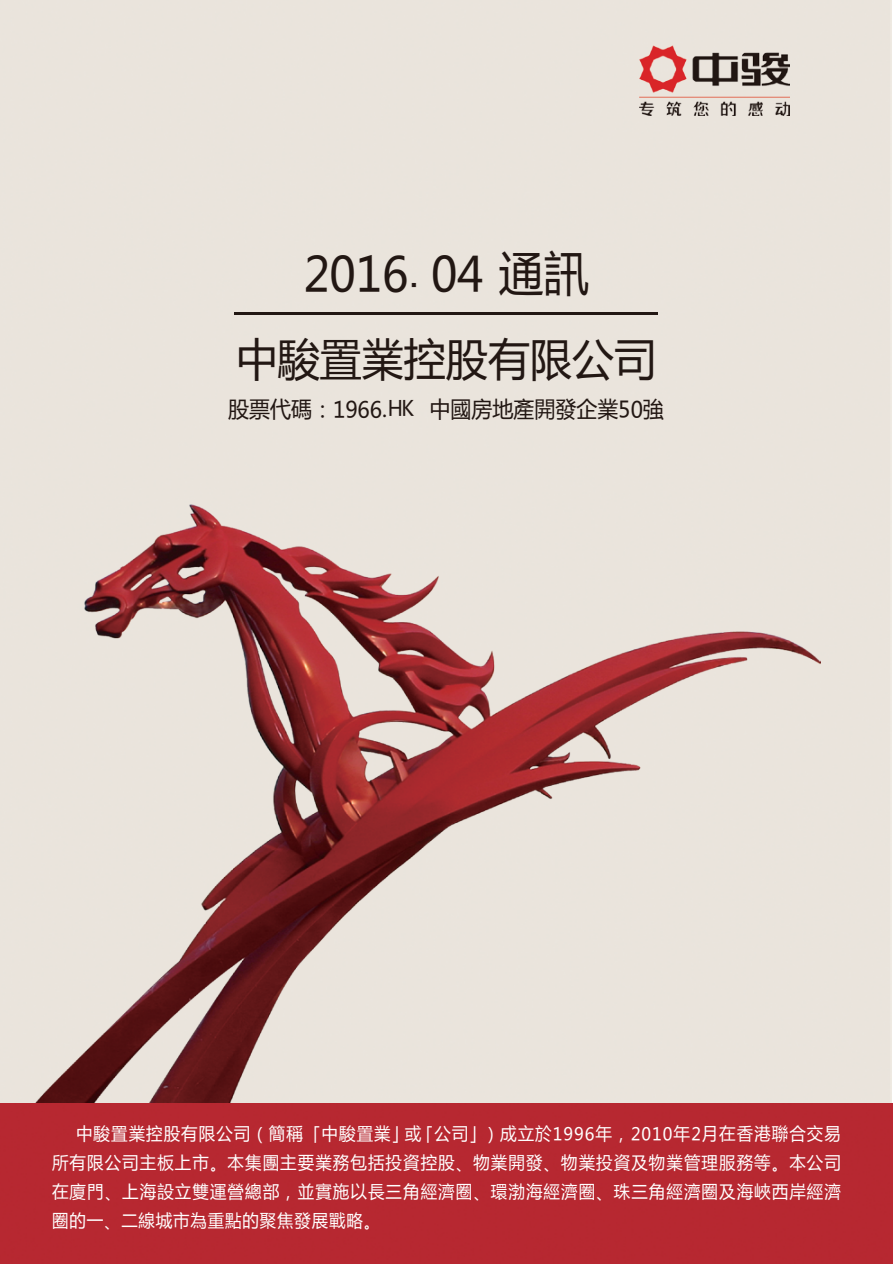
<style>
.page{position:relative;width:893px;height:1264px;background:#fff}
.page>*{position:absolute;margin:0;border:0;box-sizing:border-box;transform-origin:0 0}
.t1{font:47.7px "Microsoft Ya Hei";color:#221713;scale:.94 1}
.t2{font:44.55px "Microsoft Ya Hei";color:#221713;scale:.94 1}
.t3{font:22.2px "Microsoft Ya Hei";color:#221713;scale:.94 1}
.t4{font:17.55px/29px "Microsoft Ya Hei";letter-spacing:.065em;color:#fff;text-align:justify;scale:.94 1}
.s1{font-family:"Sim Hei"}
</style>
<div class="page">
<div style="left:0;top:0;width:892px;height:1103px;background:#eae4dc"></div>
<img style="left:34px;top:504px;width:787px;height:599px">
<div style="left:0;top:1103px;width:893px;height:161px;background:#b72831"></div>
<img style="left:639px;top:45px;width:150px;height:71px">
<img style="left:234px;top:313px;width:423px;height:2px">
<h1 class="t1" style="left:303px;top:242px;width:305px">2016<span class="s1">.</span>04 通訊</h1>
<h2 class="t2" style="left:236px;top:329px;width:448px">中駿置業控股有限公司</h2>
<p class="t3" style="left:228px;top:394px;width:465px">股票代碼：1966.HK 中國房地產開發企業50強</p>
<p class="t4" style="left:52px;top:1120px;width:841px;text-indent:24px">中駿置業控股有限公司（簡稱「中駿置業」或「公司」）成立於1996年，2010年2月在香港聯合交易所有限公司主板上市。本集團主要業務包括投資控股、物業開發、物業投資及物業管理服務等。本公司在廈門、上海設立雙運營總部，並實施以長三角經濟圈、環渤海經濟圈、珠三角經濟圈及海峽西岸經濟圈的一、二線城市為重點的聚焦發展戰略。</p>
</div>
